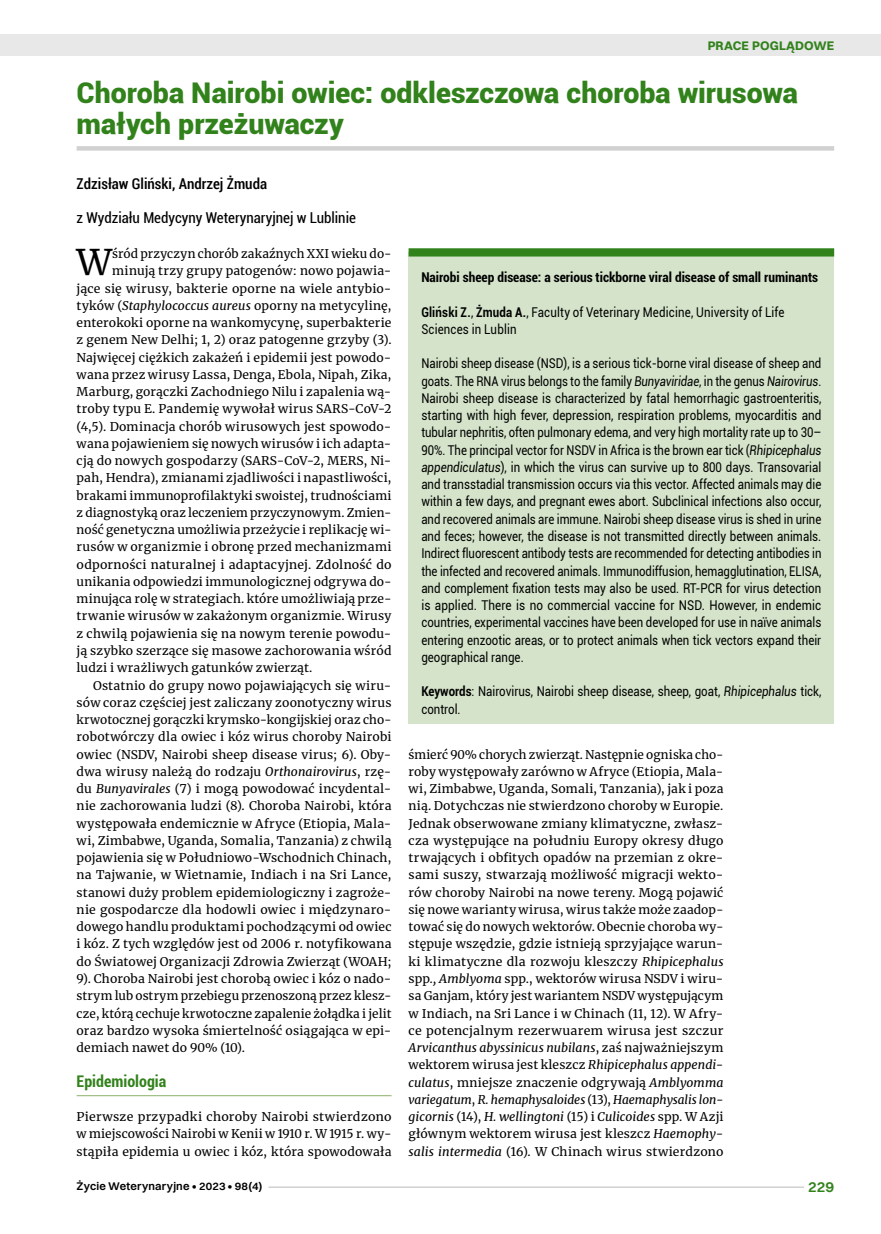
<style>
.page{position:relative;width:881px;height:1234px;background:#fff}
.page>*{position:absolute;margin:0;border:0;box-sizing:border-box;transform-origin:0 0}
.t1{font:35.25px "Merriweather";color:#000}
.t2{font:900 28.5px/31.5px "Roboto";color:#32821c}
.t3{font:700 condensed 16.05px "Roboto";color:#32821c}
.t4{font:condensed 15px "Roboto";color:#000}
.t5{font:500 condensed 15px "Roboto";color:#000}
.t6{font:600 15px "Switzer";color:#32821c}
.t7{font:13.5px/17.2px "Roboto";color:#000;scale:.85 1}
.t8{font:700 condensed 13.5px "Roboto";color:#000}
.t9{font:700 12.6px "Switzer";color:#32821c}
.t10{font:12px/17.2px "Merriweather";letter-spacing:.015em;color:#000;text-align:justify}
.t11{font:600 11.25px "Switzer";letter-spacing:.015em;color:#000}
.s1{font-style:italic}
.s2{font-weight:700}
</style>
<div class="page">
<hr style="left:77px;top:1094px;width:314px;height:1px;background:#96ba7b">
<div style="left:77px;top:146px;width:756px;height:5px;background:#d2d1d1"></div>
<div style="left:408px;top:252px;width:425px;height:472px;background:#d4e3c9"></div>
<div style="left:408px;top:248px;width:425px;height:8px;background:#32821c"></div>
<div style="left:0;top:35px;width:880px;height:21px;background:#e8e8e8"></div>
<hr style="left:268px;top:1186px;width:565px;height:1px;background:#d2d1d1">
<div style="left:804px;top:1178px;width:29px;height:15px;background:#fff"></div>
<p class="t9" style="left:707px;top:37px;width:128px">PRACE POGLĄDOWE</p>
<h2 class="t2" style="left:77px;top:75px;width:722px">Choroba Nairobi owiec: odkleszczowa choroba wirusowa małych przeżuwaczy</h2>
<p class="t5" style="left:77px;top:173px;width:192px">Zdzisław Gliński, Andrzej Żmuda</p>
<p class="t4" style="left:77px;top:208px;width:281px">z Wydziału Medycyny Weterynaryjnej w Lublinie</p>
<h1 class="t1" style="left:77px;top:238px;width:37px">W</h1>
<p class="t10" style="left:112px;top:244px;width:281px">śród przyczyn chorób zakaźnych XXI wieku do-</p>
<p class="t10" style="left:112px;top:262px;width:281px">minują trzy grupy patogenów: nowo pojawia-</p>
<p class="t10" style="left:77px;top:279px;width:316px">jące się wirusy, bakterie oporne na wiele antybio-</p>
<p class="t10" style="left:77px;top:296px;width:316px">tyków (<span class="s1">Staphylococcus aureus</span> oporny na metycylinę,</p>
<p class="t10" style="left:77px;top:313px;width:316px">enterokoki oporne na wankomycynę, superbakterie</p>
<p class="t10" style="left:77px;top:331px;width:316px">z genem New Delhi; 1, 2) oraz patogenne grzyby (3).</p>
<p class="t10" style="left:77px;top:348px;width:316px">Najwięcej ciężkich zakażeń i epidemii jest powodo-</p>
<p class="t10" style="left:77px;top:365px;width:316px">wana przez wirusy Lassa, Denga, Ebola, Nipah, Zika,</p>
<p class="t10" style="left:77px;top:382px;width:316px">Marburg, gorączki Zachodniego Nilu i zapalenia wą-</p>
<p class="t10" style="left:77px;top:400px;width:316px">troby typu E. Pandemię wywołał wirus SARS-CoV-2</p>
<p class="t10" style="left:77px;top:417px;width:316px">(4,5). Dominacja chorób wirusowych jest spowodo-</p>
<p class="t10" style="left:77px;top:434px;width:316px">wana pojawieniem się nowych wirusów i ich adapta-</p>
<p class="t10" style="left:77px;top:451px;width:316px">cją do nowych gospodarzy (SARS-CoV-2, MERS, Ni-</p>
<p class="t10" style="left:77px;top:469px;width:316px">pah, Hendra), zmianami zjadliwości i napastliwości,</p>
<p class="t10" style="left:77px;top:486px;width:316px">brakami immunoprofilaktyki swoistej, trudnościami</p>
<p class="t10" style="left:77px;top:503px;width:316px">z diagnostyką oraz leczeniem przyczynowym. Zmien-</p>
<p class="t10" style="left:77px;top:520px;width:316px">ność genetyczna umożliwia przeżycie i replikację wi-</p>
<p class="t10" style="left:77px;top:538px;width:316px">rusów w organizmie i obronę przed mechanizmami</p>
<p class="t10" style="left:77px;top:555px;width:316px">odporności naturalnej i adaptacyjnej. Zdolność do</p>
<p class="t10" style="left:77px;top:572px;width:316px">unikania odpowiedzi immunologicznej odgrywa do-</p>
<p class="t10" style="left:77px;top:589px;width:316px">minująca rolę w strategiach. które umożliwiają prze-</p>
<p class="t10" style="left:77px;top:607px;width:316px">trwanie wirusów w zakażonym organizmie. Wirusy</p>
<p class="t10" style="left:77px;top:624px;width:316px">z chwilą pojawienia się na nowym terenie powodu-</p>
<p class="t10" style="left:77px;top:641px;width:316px">ją szybko szerzące się masowe zachorowania wśród</p>
<p class="t10" style="left:77px;top:658px;width:237px">ludzi i wrażliwych gatunków zwierząt.</p>
<p class="t10" style="left:93px;top:676px;width:300px">Ostatnio do grupy nowo pojawiających się wiru-</p>
<p class="t10" style="left:77px;top:693px;width:316px">sów coraz częściej jest zaliczany zoonotyczny wirus</p>
<p class="t10" style="left:77px;top:710px;width:316px">krwotocznej gorączki krymsko-kongijskiej oraz cho-</p>
<p class="t10" style="left:77px;top:727px;width:316px">robotwórczy dla owiec i kóz wirus choroby Nairobi</p>
<p class="t10" style="left:77px;top:745px;width:316px">owiec (NSDV, Nairobi sheep disease virus; 6). Oby-</p>
<p class="t10" style="left:77px;top:762px;width:316px">dwa wirusy należą do rodzaju <span class="s1">Orthonairovirus</span>, rzę-</p>
<p class="t10" style="left:77px;top:779px;width:316px">du <span class="s1">Bunyavirales</span> (7) i mogą powodować incydental-</p>
<p class="t10" style="left:77px;top:796px;width:316px">nie zachorowania ludzi (8). Choroba Nairobi, która</p>
<p class="t10" style="left:77px;top:814px;width:316px">występowała endemicznie w Afryce (Etiopia, Mala-</p>
<p class="t10" style="left:77px;top:831px;width:316px">wi, Zimbabwe, Uganda, Somalia, Tanzania) z chwilą</p>
<p class="t10" style="left:77px;top:848px;width:316px">pojawienia się w Południowo-Wschodnich Chinach,</p>
<p class="t10" style="left:77px;top:865px;width:316px">na Tajwanie, w Wietnamie, Indiach i na Sri Lance,</p>
<p class="t10" style="left:77px;top:883px;width:316px">stanowi duży problem epidemiologiczny i zagroże-</p>
<p class="t10" style="left:77px;top:900px;width:316px">nie gospodarcze dla hodowli owiec i międzynaro-</p>
<p class="t10" style="left:77px;top:917px;width:316px">dowego handlu produktami pochodzącymi od owiec</p>
<p class="t10" style="left:77px;top:934px;width:316px">i kóz. Z tych względów jest od 2006 r. notyfikowana</p>
<p class="t10" style="left:77px;top:952px;width:316px">do Światowej Organizacji Zdrowia Zwierząt (WOAH;</p>
<p class="t10" style="left:77px;top:969px;width:316px">9). Choroba Nairobi jest chorobą owiec i kóz o nado-</p>
<p class="t10" style="left:77px;top:986px;width:316px">strym lub ostrym przebiegu przenoszoną przez klesz-</p>
<p class="t10" style="left:77px;top:1003px;width:316px">cze, którą cechuje krwotoczne zapalenie żołądka i jelit</p>
<p class="t10" style="left:77px;top:1021px;width:316px">oraz bardzo wysoka śmiertelność osiągająca w epi-</p>
<p class="t10" style="left:77px;top:1038px;width:170px">demiach nawet do 90% (10).</p>
<h3 class="t3" style="left:77px;top:1069px;width:91px">Epidemiologia</h3>
<p class="t10" style="left:77px;top:1107px;width:316px">Pierwsze przypadki choroby Nairobi stwierdzono w miejscowości Nairobi w Kenii w 1910 r. W 1915 r. wy&shy;stąpiła epidemia u owiec i kóz, która spowodowała</p>
<p class="t8" style="left:421px;top:268px;width:398px">Nairobi sheep disease: a serious tickborne viral disease of small ruminants</p>
<p class="t7" style="left:421px;top:302px;width:428px"><span class="s2">Gliński Z.</span>, <span class="s2">Żmuda A.</span>, Faculty of Veterinary Medicine, University of Life<br>Sciences in Lublin</p>
<p class="t7" style="left:421px;top:354px;width:472px;text-align:justify">Nairobi sheep disease (NSD), is a serious tick-borne viral disease of sheep and goats. The RNA virus belongs to the family <span class="s1">Bunyaviridae</span>, in the genus <span class="s1">Nairovirus</span>.<br>Nairobi sheep disease is characterized by fatal hemorrhagic gastroenteritis, starting with high fever, depression, respiration problems, myocarditis and tubular nephritis, often pulmonary edema, and very high mortality rate up to 30– 90%. The principal vector for NSDV in Africa is the brown ear tick (<span class="s1">Rhipicephalus appendiculatus</span>), in which the virus can survive up to 800 days. Transovarial and transstadial transmission occurs via this vector. Affected animals may die within a few days, and pregnant ewes abort. Subclinical infections also occur, and recovered animals are immune. Nairobi sheep disease virus is shed in urine and feces; however, the disease is not transmitted directly between animals.<br>Indirect fluorescent antibody tests are recommended for detecting antibodies in the infected and recovered animals. Immunodiffusion, hemagglutination, ELISA, and complement fixation tests may also be used. RT-PCR for virus detection is applied. There is no commercial vaccine for NSD. However, in endemic countries, experimental vaccines have been developed for use in naïve animals entering enzootic areas, or to protect animals when tick vectors expand their geographical range.</p>
<p class="t7" style="left:421px;top:682px;width:472px"><span class="s2">Keywords</span>: Nairovirus, Nairobi sheep disease, sheep, goat, <span class="s1">Rhipicephalus</span> tick, control.</p>
<p class="t10" style="left:408px;top:745px;width:316px">śmierć 90% chorych zwierząt. Następnie ogniska cho&shy;roby występowały zarówno w Afryce (Etiopia, Mala&shy;wi, Zimbabwe, Uganda, Somali, Tanzania), jak i poza nią. Dotychczas nie stwierdzono choroby w Europie.<br>Jednak obserwowane zmiany klimatyczne, zwłasz&shy;cza występujące na południu Europy okresy długo trwających i obfitych opadów na przemian z okre&shy;sami suszy, stwarzają możliwość migracji wekto&shy;rów choroby Nairobi na nowe tereny. Mogą pojawić się nowe warianty wirusa, wirus także może zaadop&shy;tować się do nowych wektorów. Obecnie choroba wy&shy;stępuje wszędzie, gdzie istnieją sprzyjające warun&shy;ki klimatyczne dla rozwoju kleszczy <span class="s1">Rhipicephalus </span>spp<span class="s1">., Amblyoma</span> spp., wektorów wirusa NSDV i wiru&shy;sa Ganjam, który jest wariantem NSDV występującym w Indiach, na Sri Lance i w Chinach (11, 12). W Afry&shy;ce potencjalnym rezerwuarem wirusa jest szczur <span class="s1">Arvicanthus abyssinicus nubilans</span>, zaś najważniejszym wektorem wirusa jest kleszcz <span class="s1">Rhipicephalus appendi&shy;culatus</span>, mniejsze znaczenie odgrywają <span class="s1">Amblyomma variegatum</span>, <span class="s1">R. hemaphysaloides</span> (13), <span class="s1">Haemaphysalis lon&shy;gicornis</span> (14), <span class="s1">H. wellingtoni</span> (15) i <span class="s1">Culicoides</span> spp. W Azji głównym wektorem wirusa jest kleszcz <span class="s1">Haemophy&shy;salis intermedia</span> (16). W Chinach wirus stwierdzono</p>
<p class="t11" style="left:77px;top:1179px;width:187px">Życie Weterynaryjne • 2023 • 98(4)</p>
<p class="t6" style="left:807px;top:1177px;width:27px">229</p>
</div>
